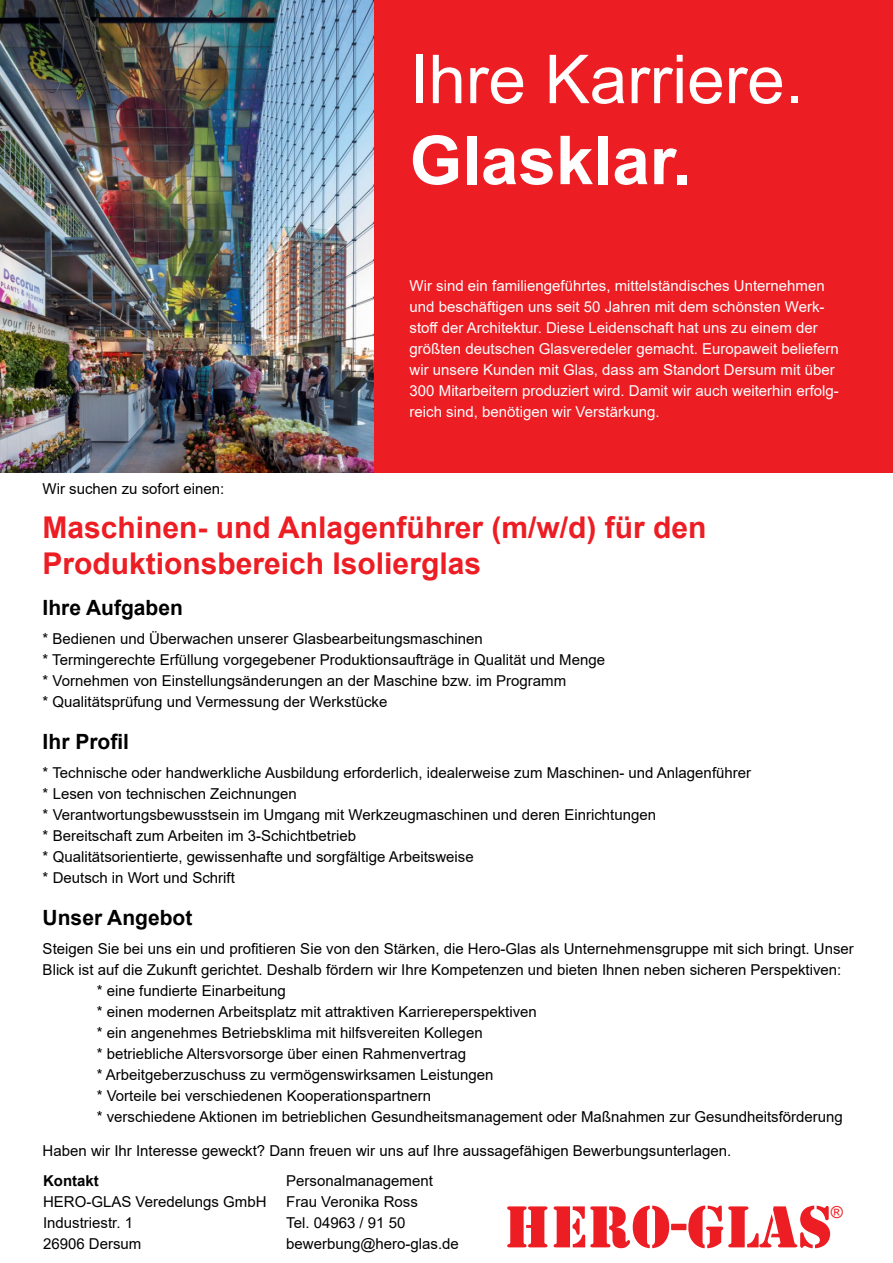
<style>
.page{position:relative;width:893px;height:1263px;background:#fff}
.page>*{position:absolute;margin:0;border:0;box-sizing:border-box;transform-origin:0 0}
.t1{font:67.5px "Arial";color:#fff}
.t2{font:700 67.5px "Arial";color:#fff}
.t3{font:61.5px "Stencil";letter-spacing:.01em;color:#ed1d24}
.t4{font:700 30px/36px "Arial";color:#ed1d24}
.t5{font:700 21px "Arial";color:#000}
.t6{font:16.5px "Arial";color:#ed1d24}
.t7{font:15px/21px "Arial";color:#000}
.t8{font:15px/21px "Arial";color:#fff}
.t9{font:700 15px "Arial";color:#000}
</style>
<div class="page">
<img style="left:0;top:0;width:374px;height:472px">
<div style="left:374px;top:0;width:519px;height:472px;background:#ed1d24"></div>
<h1 class="t1" style="left:410px;top:33px;width:395px">Ihre Karriere.</h1>
<h1 class="t2" style="left:410px;top:113px;width:283px">Glasklar.</h1>
<p class="t7" style="left:43px;top:478px;width:183px">Wir suchen zu sofort einen:</p>
<p class="t8" style="left:410px;top:275px;width:431px">Wir sind ein familiengeführtes, mittelständisches Unternehmen und beschäftigen uns seit 50 Jahren mit dem schönsten Werk&shy;stoff der Architektur. Diese Leidenschaft hat uns zu einem der größten deutschen Glasveredeler gemacht. Europaweit beliefern wir unsere Kunden mit Glas, dass am Standort Dersum mit über 300 Mitarbeitern produziert wird. Damit wir auch weiterhin erfolg&shy;reich sind, benötigen wir Verstärkung.</p>
<h3 class="t4" style="left:43px;top:509px;width:665px">Maschinen- und Anlagenführer (m/w/d) für den<br>Produktionsbereich Isolierglas</h3>
<h3 class="t5" style="left:43px;top:593px;width:142px">Ihre Aufgaben</h3>
<p class="t7" style="left:43px;top:628px;width:564px">* Bedienen und Überwachen unserer Glasbearbeitungsmaschinen<br>* Termingerechte Erfüllung vorgegebener Produktionsaufträge in Qualität und Menge * Vornehmen von Einstellungsänderungen an der Maschine bzw. im Programm<br>* Qualitätsprüfung und Vermessung der Werkstücke</p>
<h3 class="t5" style="left:43px;top:726px;width:88px">Ihr Profil</h3>
<p class="t7" style="left:43px;top:762px;width:710px">* Technische oder handwerkliche Ausbildung erforderlich, idealerweise zum Maschinen- und Anlagenführer * Lesen von technischen Zeichnungen<br>* Verantwortungsbewusstsein im Umgang mit Werkzeugmaschinen und deren Einrichtungen<br>* Bereitschaft zum Arbeiten im 3-Schichtbetrieb<br>* Qualitätsorientierte, gewissenhafte und sorgfältige Arbeitsweise<br>* Deutsch in Wort und Schrift</p>
<h3 class="t5" style="left:43px;top:903px;width:151px">Unser Angebot</h3>
<p class="t7" style="left:43px;top:938px;width:813px">Steigen Sie bei uns ein und profitieren Sie von den Stärken, die Hero-Glas als Unternehmensgruppe mit sich bringt. Unser</p>
<p class="t7" style="left:43px;top:959px;width:800px">Blick ist auf die Zukunft gerichtet. Deshalb fördern wir Ihre Kompetenzen und bieten Ihnen neben sicheren Perspektiven:</p>
<p class="t7" style="left:97px;top:980px;width:191px">* eine fundierte Einarbeitung</p>
<p class="t7" style="left:97px;top:1001px;width:442px">* einen modernen Arbeitsplatz mit attraktiven Karriereperspektiven</p>
<p class="t7" style="left:97px;top:1022px;width:387px">* ein angenehmes Betriebsklima mit hilfsvereiten Kollegen</p>
<p class="t7" style="left:97px;top:1043px;width:371px">* betriebliche Altersvorsorge über einen Rahmenvertrag</p>
<p class="t7" style="left:97px;top:1064px;width:398px">* Arbeitgeberzuschuss zu vermögenswirksamen Leistungen</p>
<p class="t7" style="left:97px;top:1085px;width:336px">* Vorteile bei verschiedenen Kooperationspartnern</p>
<p class="t7" style="left:97px;top:1106px;width:748px">* verschiedene Aktionen im betrieblichen Gesundheitsmanagement oder Maßnahmen zur Gesundheitsförderung</p>
<p class="t7" style="left:43px;top:1140px;width:690px">Haben wir Ihr Interesse geweckt? Dann freuen wir uns auf Ihre aussagefähigen Bewerbungsunterlagen.</p>
<p class="t9" style="left:43px;top:1170px;width:57px">Kontakt</p>
<p class="t7" style="left:43px;top:1191px;width:225px">HERO-GLAS Veredelungs GmbH<br>Industriestr. 1<br>26906 Dersum</p>
<p class="t7" style="left:286px;top:1170px;width:174px">Personalmanagement<br>Frau Veronika Ross<br>Tel. 04963 / 91 50 bewerbung@hero-glas.de</p>
<h2 class="t3" style="left:504px;top:1191px;width:330px">HERO-GLAS</h2>
<p class="t6" style="left:831px;top:1201px;width:14px">®</p>
</div>
